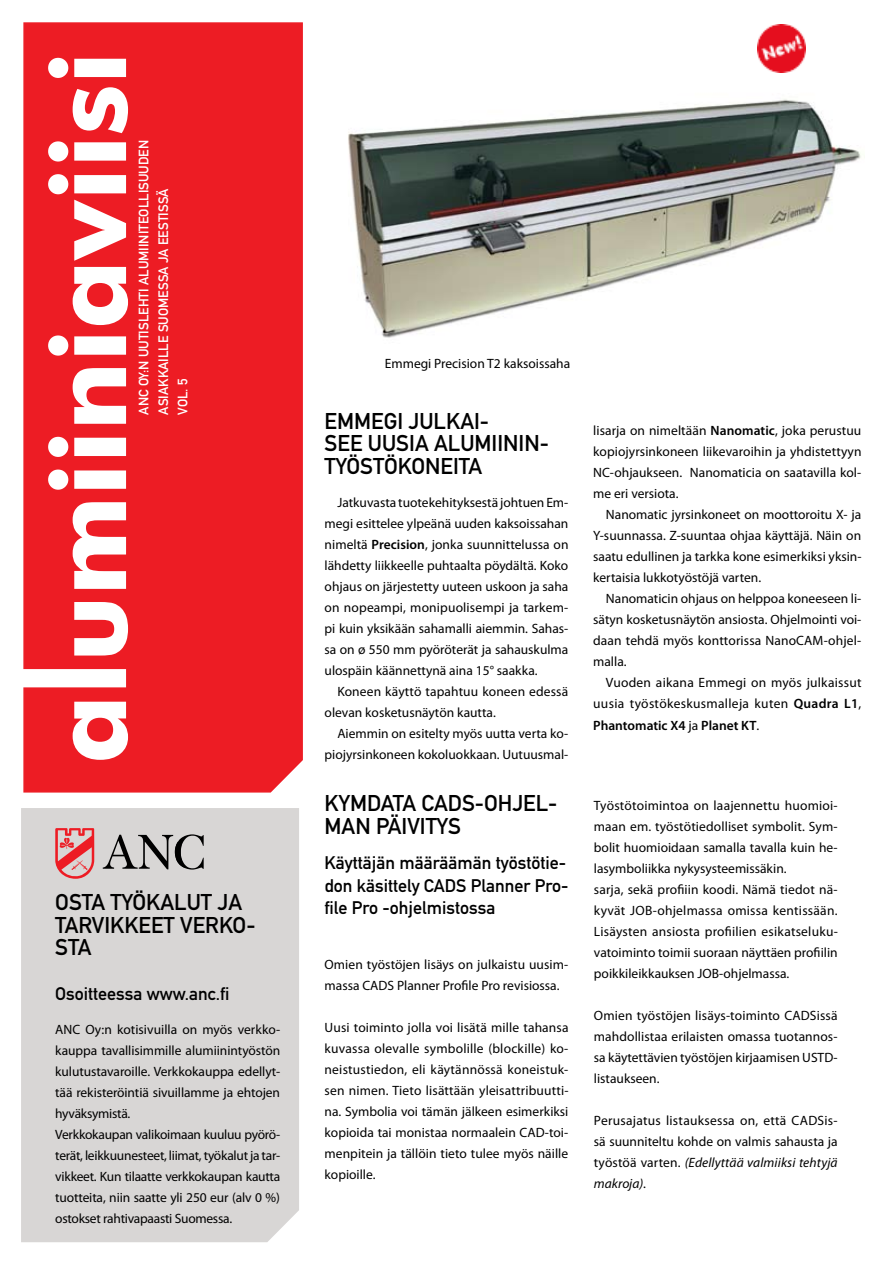
<style>
.page{position:relative;width:893px;height:1263px;background:#fff}
.page>*{position:absolute;margin:0;border:0;box-sizing:border-box;transform-origin:0 0}
.t1{font:22.5px/22.5px "DIN Mittelschrift Std";color:#000}
.t2{font:18px/22.5px "DIN Mittelschrift Std";color:#000}
.t3{font:13.5px/21px "Myriad Pro";color:#000;text-align:justify}
.t4{font:13.5px/19.5px "DIN Mittelschrift Std";color:#fff}
.s1{font-weight:600}
.s2{font-style:italic}
</style>
<div class="page">
<div style="left:23px;top:22px;width:280px;height:771px;background:#ed1c24"></div>
<div style="left:21px;top:808px;width:278px;height:434px;background:#d8d6d5"></div>
<svg style="left:103px;top:834px;width:101px;height:35px;background:#a1a09f"></svg>
<svg style="left:55px;top:828px;width:39px;height:51px;background:#e18285"></svg>
<svg style="left:23px;top:58px;width:105px;height:702px;fill:#ed1c24"></svg>
<img style="left:348px;top:41px;width:513px;height:297px">
<img style="left:757px;top:24px;width:48px;height:48px">
<p class="t4" style="left:134px;top:415px;width:274px;rotate:-90deg">ANC Oy:n uutislehti alumiiniteollisuuden asiakkaille Suomessa ja Eestissä<br>VOL. 5</p>
<h1 class="t1" style="left:55px;top:891px;width:14px">osta</h1>
<h1 class="t1" style="left:111px;top:891px;width:14px">työkalut</h1>
<h1 class="t1" style="left:218px;top:891px;width:14px">ja</h1>
<h1 class="t1" style="left:55px;top:914px;width:50px">ta rvikkeet</h1>
<h1 class="t1" style="left:180px;top:914px;width:77px">verko-</h1>
<h1 class="t1" style="left:55px;top:936px;width:13px">sta</h1>
<h2 class="t2" style="left:55px;top:983px;width:176px">Osoitteessa www.anc.fi</h2>
<p class="t3" style="left:55px;top:1019px;width:227px;text-align:left">ANC Oy:n kotisivuilla on myös verkko&shy;kauppa tavallisimmille alumiinintyöstön kulutustavaroille. Verkkokauppa edellyt&shy;tää rekisteröintiä sivuillamme ja ehtojen hyväksymistä.<br>Verkkokaupan valikoimaan kuuluu pyörö&shy;terät, leikkuunesteet, liimat, työkalut ja tar&shy;vikkeet. Kun tilaatte verkkokaupan kautta tuotteita, niin saatte yli 250 eur (alv 0 %) ostokset rahtivapaasti Suomessa.</p>
<p class="t3" style="left:385px;top:353px;width:187px">Emmegi Precision T2 kaksoissaha</p>
<h1 class="t1" style="left:325px;top:409px;width:226px">EMMEGI JULKAI-<br>SEE UUSIA ALUMIININ-<br>TYÖSTÖKONEITA</h1>
<p class="t3" style="left:325px;top:492px;width:245px;text-indent:13px">Jatkuvasta tuotekehityksestä johtuen Em&shy;megi esittelee ylpeänä uuden kaksoissahan nimeltä <span class="s1">Precision</span>, jonka suunnittelussa on lähdetty liikkeelle puhtaalta pöydältä. Koko ohjaus on järjestetty uuteen uskoon ja saha on nopeampi, monipuolisempi ja tarkem&shy;pi kuin yksikään sahamalli aiemmin. Sahas&shy;sa on ø 550 mm pyöröterät ja sahauskulma ulospäin käännettynä aina 15° saakka.</p>
<p class="t3" style="left:325px;top:681px;width:245px;text-indent:13px">Koneen käyttö tapahtuu koneen edessä olevan kosketusnäytön kautta.</p>
<p class="t3" style="left:325px;top:723px;width:245px;text-align:right">Aiemmin on esitelty myös uutta verta ko&shy;piojyrsinkoneen kokoluokkaan. Uutuusmal-</p>
<h1 class="t1" style="left:325px;top:792px;width:234px">KYMDATA CADS-ohjel&shy;man</h1>
<h1 class="t1" style="left:376px;top:815px;width:36px">päivitys</h1>
<h2 class="t2" style="left:325px;top:851px;width:245px">Käyttäjän määräämän työstötie&shy;don käsittely CADS Planner Pro&shy;file Pro -ohjelmistossa</h2>
<p class="t3" style="left:325px;top:953px;width:245px">Omien työstöjen lisäys on julkaistu uusim&shy;massa CADS Planner Profile Pro revisiossa.</p>
<p class="t3" style="left:325px;top:1016px;width:245px">Uusi toiminto jolla voi lisätä mille tahansa kuvassa olevalle symbolille (blockille) ko&shy;neistustiedon, eli käytännössä koneistuk&shy;sen nimen. Tieto lisättään yleisattribuutti&shy;na. Symbolia voi tämän jälkeen esimerkiksi kopioida tai monistaa normaalein CAD-toi&shy;menpitein ja tällöin tieto tulee myös näille kopioille.</p>
<p class="t3" style="left:593px;top:420px;width:270px">lisarja on nimeltään <span class="s1">Nanomatic</span>, joka perustuu kopiojyrsinkoneen liikevaroihin ja yhdistettyyn NC-ohjaukseen. Nanomaticia on saatavilla kol&shy;me eri versiota.</p>
<p class="t3" style="left:593px;top:504px;width:270px;text-indent:13px">Nanomatic jyrsinkoneet on moottoroitu X- ja Y-suunnassa. Z-suuntaa ohjaa käyttäjä. Näin on saatu edullinen ja tarkka kone esimerkiksi yksin&shy;kertaisia lukkotyöstöjä varten.</p>
<p class="t3" style="left:593px;top:588px;width:270px;text-indent:13px">Nanomaticin ohjaus on helppoa koneeseen li&shy;sätyn kosketusnäytön ansiosta. Ohjelmointi voi&shy;daan tehdä myös konttorissa NanoCAM-ohjel&shy;malla.</p>
<p class="t3" style="left:593px;top:672px;width:270px;text-indent:13px">Vuoden aikana Emmegi on myös julkaissut uusia työstökeskusmalleja kuten <span class="s1">Quadra L1</span>, <span class="s1">Phantomatic X4</span> ja <span class="s1">Planet KT</span>.</p>
<p class="t3" style="left:594px;top:794px;width:245px;text-align:left">Työstötoimintoa on laajennettu huomioi&shy;maan em. työstötiedolliset symbolit. Sym&shy;bolit huomioidaan samalla tavalla kuin he&shy;lasymboliikka nykysysteemissäkin.<br>sarja, sekä profiiin koodi. Nämä tiedot nä&shy;kyvät JOB-ohjelmassa omissa kentissään.<br>Lisäysten ansiosta profiilien esikatseluku&shy;vatoiminto toimii suoraan näyttäen profiilin poikkileikkauksen JOB-ohjelmassa.</p>
<p class="t3" style="left:594px;top:1004px;width:245px">Omien työstöjen lisäys-toiminto CADSissä mahdollistaa erilaisten omassa tuotannos&shy;sa käytettävien työstöjen kirjaamisen USTD&shy;listaukseen.</p>
<p class="t3" style="left:594px;top:1109px;width:245px">Perusajatus listauksessa on, että CADSis&shy;sä suunniteltu kohde on valmis sahausta ja työstöä varten. <span class="s2">(Edellyttää valmiiksi tehtyjä makroja)</span>.</p>
</div>
